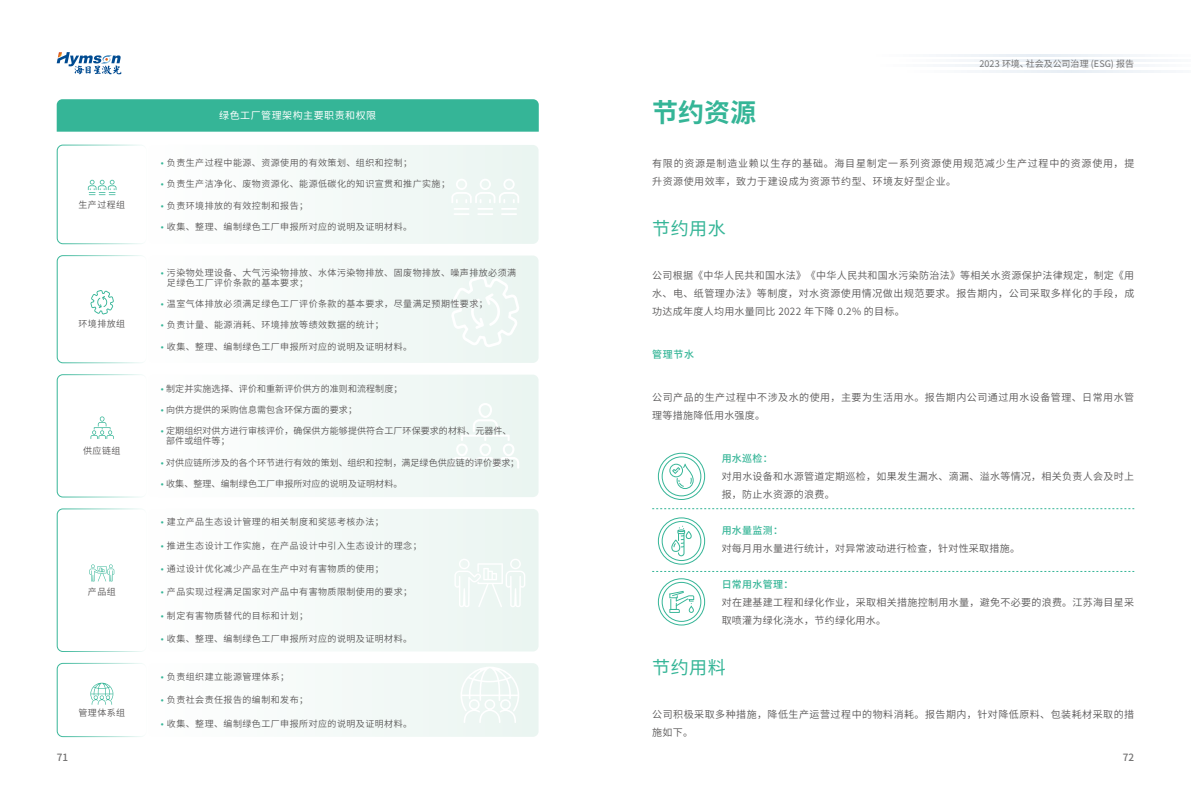
<style>
.page{position:relative;width:1191px;height:808px;background:#fff}
.page>*{position:absolute;margin:0;border:0;box-sizing:border-box;transform-origin:0 0}
.t1{font:700 26px "Source Han Sans CN";color:#35b597}
.t2{font:18px "Source Han Sans CN";letter-spacing:.03em;color:#35b597}
.t3{font:10px/18px "Source Han Sans CN";letter-spacing:.05em;color:#595757}
.t4{font:10px/18px "Source Han Sans CN";letter-spacing:.03em;color:#595757}
.t5{font:10px/18px "Source Han Sans CN";letter-spacing:.075em;color:#595757}
.t6{font:500 10px "Source Han Sans CN";letter-spacing:.03em;color:#35b597}
.t7{font:10px "Source Han Sans CN";letter-spacing:.05em;color:#fff}
.t8{font:500 10px "Source Han Sans CN";color:#727171}
.t9{font:9px/10px "Source Han Sans CN";letter-spacing:.05em;color:#595757}
.t10{font:9px/10px "Source Han Sans CN";letter-spacing:.01em;color:#595757}
.t11{font:9px "Source Han Sans CN";letter-spacing:.005em;color:#727171}
.s1{color:#35b597}
</style>
<div class="page">
<hr style="left:869px;top:54px;width:322px;height:2px;background:#004b91">
<hr style="left:893px;top:59px;width:298px;height:3px;background:#004b91">
<hr style="left:873px;top:65px;width:318px;height:2px;background:#004b91">
<hr style="left:901px;top:70px;width:290px;height:2px;background:#004b91">
<svg style="left:57px;top:52px;width:64px;height:22px"></svg>
<div style="left:57px;top:99px;width:482px;height:33px;background:#35b597"></div>
<div style="left:57px;top:508px;width:90px;height:144px;border:1px solid #35b597;border-radius:6px"></div>
<div style="left:148px;top:509px;width:390px;height:142px;background:#f4faf8;border-radius:6px"></div>
<svg style="left:89px;top:564px;width:25px;height:17px"></svg>
<svg style="left:522px;top:559px;width:3px;height:48px"></svg>
<div style="left:57px;top:663px;width:90px;height:74px;border:1px solid #35b597;border-radius:6px"></div>
<div style="left:148px;top:663px;width:390px;height:74px;background:#f5faf8;border-radius:6px"></div>
<svg style="left:90px;top:683px;width:23px;height:22px"></svg>
<div style="left:57px;top:255px;width:90px;height:108px;border:1px solid #35b597;border-radius:6px"></div>
<div style="left:148px;top:255px;width:390px;height:108px;background:#f5faf8;border-radius:6px"></div>
<svg style="left:90px;top:290px;width:24px;height:24px"></svg>
<div style="left:57px;top:374px;width:90px;height:123px;border:1px solid #35b597;border-radius:6px"></div>
<div style="left:148px;top:375px;width:390px;height:122px;background:#f4faf8;border-radius:6px"></div>
<svg style="left:91px;top:416px;width:23px;height:23px"></svg>
<div style="left:57px;top:145px;width:90px;height:99px;border:1px solid #35b597;border-radius:6px"></div>
<div style="left:148px;top:145px;width:390px;height:99px;background:#f4faf8;border-radius:6px"></div>
<svg style="left:88px;top:180px;width:28px;height:15px"></svg>
<div style="left:658px;top:453px;width:47px;height:47px;border:1px solid #35b597;border-radius:50%"></div>
<div style="left:658px;top:518px;width:47px;height:46px;border:1px solid #35b597;border-radius:50%"></div>
<div style="left:658px;top:579px;width:47px;height:46px;border:1px solid #35b597;border-radius:50%"></div>
<div style="left:662px;top:457px;width:39px;height:39px;border:1px solid #35b597;border-radius:50%"></div>
<div style="left:662px;top:521px;width:39px;height:40px;border:1px solid #35b597;border-radius:50%"></div>
<div style="left:662px;top:582px;width:39px;height:40px;border:1px solid #35b597;border-radius:50%"></div>
<svg style="left:669px;top:464px;width:24px;height:25px"></svg>
<svg style="left:669px;top:591px;width:25px;height:22px"></svg>
<svg style="left:671px;top:526px;width:20px;height:30px"></svg>
<svg style="left:652px;top:508px;width:482px;height:1px"></svg>
<svg style="left:652px;top:571px;width:482px;height:1px"></svg>
<p class="t9" style="left:78px;top:200px;width:48px">生产过程组</p>
<p class="t9" style="left:78px;top:319px;width:48px">环境排放组</p>
<p class="t9" style="left:83px;top:446px;width:39px">供应链组</p>
<p class="t9" style="left:88px;top:587px;width:29px">产品组</p>
<p class="t9" style="left:78px;top:708px;width:48px">管理体系组</p>
<p class="t7" style="left:219px;top:110px;width:159px">绿色工厂管理架构主要职责和权限</p>
<p class="t9" style="left:161px;top:158px;width:253px"><span class="s1">•</span> 负责生产过程中能源、资源使用的有效策划、组织和控制；</p>
<p class="t9" style="left:161px;top:179px;width:290px"><span class="s1">•</span> 负责生产洁净化、废物资源化、能源低碳化的知识宣贯和推广实施；</p>
<p class="t9" style="left:161px;top:200px;width:149px"><span class="s1">•</span> 负责环境排放的有效控制和报告；</p>
<p class="t9" style="left:161px;top:222px;width:253px"><span class="s1">•</span> 收集、整理、编制绿色工厂申报所对应的说明及证明材料。</p>
<p class="t9" style="left:167px;top:267px;width:351px;text-indent:-6px"><span class="s1">•</span> 污染物处理设备、大气污染物排放、水体污染物排放、固废物排放、噪声排放必须满足绿色工厂评价条款的基本要求；</p>
<p class="t9" style="left:161px;top:299px;width:328px"><span class="s1">•</span> 温室气体排放必须满足绿色工厂评价条款的基本要求，尽量满足预期性要求；</p>
<p class="t9" style="left:161px;top:320px;width:224px"><span class="s1">•</span> 负责计量、能源消耗、环境排放等绩效数据的统计；</p>
<p class="t9" style="left:161px;top:341px;width:253px"><span class="s1">•</span> 收集、整理、编制绿色工厂申报所对应的说明及证明材料。</p>
<p class="t10" style="left:161px;top:383px;width:243px"><span class="s1">•</span> 制定并实施选择、评价和重新评价供方的准则和流程制度；</p>
<p class="t10" style="left:161px;top:405px;width:197px"><span class="s1">•</span> 向供方提供的采购信息需包含环保方面的要求；</p>
<p class="t10" style="left:166px;top:426px;width:347px;text-indent:-5px"><span class="s1">•</span> 定期组织对供方进行审核评价，确保供方能够提供符合工厂环保要求的材料、元器件、部件或组件等；</p>
<p class="t10" style="left:161px;top:457px;width:360px"><span class="s1">•</span> 对供应链所涉及的各个环节进行有效的策划、组织和控制，满足绿色供应链的评价要求；</p>
<p class="t10" style="left:161px;top:479px;width:243px"><span class="s1">•</span> 收集、整理、编制绿色工厂申报所对应的说明及证明材料。</p>
<p class="t9" style="left:161px;top:517px;width:224px"><span class="s1">•</span> 建立产品生态设计管理的相关制度和奖惩考核办法；</p>
<p class="t9" style="left:161px;top:540px;width:262px"><span class="s1">•</span> 推进生态设计工作实施，在产品设计中引入生态设计的理念；</p>
<p class="t9" style="left:161px;top:564px;width:224px"><span class="s1">•</span> 通过设计优化减少产品在生产中对有害物质的使用；</p>
<p class="t9" style="left:161px;top:587px;width:253px"><span class="s1">•</span> 产品实现过程满足国家对产品中有害物质限制使用的要求；</p>
<p class="t9" style="left:161px;top:610px;width:149px"><span class="s1">•</span> 制定有害物质替代的目标和计划；</p>
<p class="t9" style="left:161px;top:634px;width:253px"><span class="s1">•</span> 收集、整理、编制绿色工厂申报所对应的说明及证明材料。</p>
<p class="t9" style="left:161px;top:672px;width:130px"><span class="s1">•</span> 负责组织建立能源管理体系；</p>
<p class="t9" style="left:161px;top:695px;width:149px"><span class="s1">•</span> 负责社会责任报告的编制和发布；</p>
<p class="t9" style="left:161px;top:719px;width:253px"><span class="s1">•</span> 收集、整理、编制绿色工厂申报所对应的说明及证明材料。</p>
<h1 class="t1" style="left:652px;top:98px;width:105px">节约资源</h1>
<p class="t11" style="left:979px;top:58px;width:156px">2023 环境、社会及公司治理 (ESG) 报告</p>
<p class="t5" style="left:652px;top:155px;width:483px">有限的资源是制造业赖以生存的基础。海目星制定一系列资源使用规范减少生产过程中的资源使用，提升资源使用效率，致力于建设成为资源节约型、环境友好型企业。</p>
<h2 class="t2" style="left:652px;top:218px;width:75px">节约用水</h2>
<p class="t3" style="left:652px;top:266px;width:483px;text-align:justify">公司根据《中华人民共和国水法》《中华人民共和国水污染防治法》等相关水资源保护法律规定，制定《用水、电、纸管理办法》等制度，对水资源使用情况做出规范要求。报告期内，公司采取多样化的手段，成功达成年度人均用水量同比 2022 年下降 0.2% 的目标。</p>
<p class="t6" style="left:652px;top:349px;width:43px">管理节水</p>
<p class="t3" style="left:652px;top:388px;width:483px">公司产品的生产过程中不涉及水的使用，主要为生活用水。报告期内公司通过用水设备管理、日常用水管理等措施降低用水强度。</p>
<p class="t6" style="left:721px;top:453px;width:53px">用水巡检：</p>
<p class="t4" style="left:721px;top:467px;width:414px">对用水设备和水源管道定期巡检，如果发生漏水、滴漏、溢水等情况，相关负责人会及时上报，防止水资源的浪费。</p>
<p class="t6" style="left:721px;top:525px;width:63px">用水量监测：</p>
<p class="t4" style="left:721px;top:539px;width:300px">对每月用水量进行统计，对异常波动进行检查，针对性采取措施。</p>
<p class="t6" style="left:721px;top:579px;width:73px">日常用水管理：</p>
<p class="t4" style="left:721px;top:593px;width:414px">对在建基建工程和绿化作业，采取相关措施控制用水量，避免不必要的浪费。江苏海目星采取喷灌为绿化浇水，节约绿化用水。</p>
<h2 class="t2" style="left:652px;top:657px;width:75px">节约用料</h2>
<p class="t3" style="left:652px;top:705px;width:483px">公司积极采取多种措施，降低生产运营过程中的物料消耗。报告期内，针对降低原料、包装耗材采取的措施如下。</p>
<p class="t8" style="left:57px;top:752px;width:13px">71</p>
<p class="t8" style="left:1122px;top:752px;width:13px">72</p>
</div>
